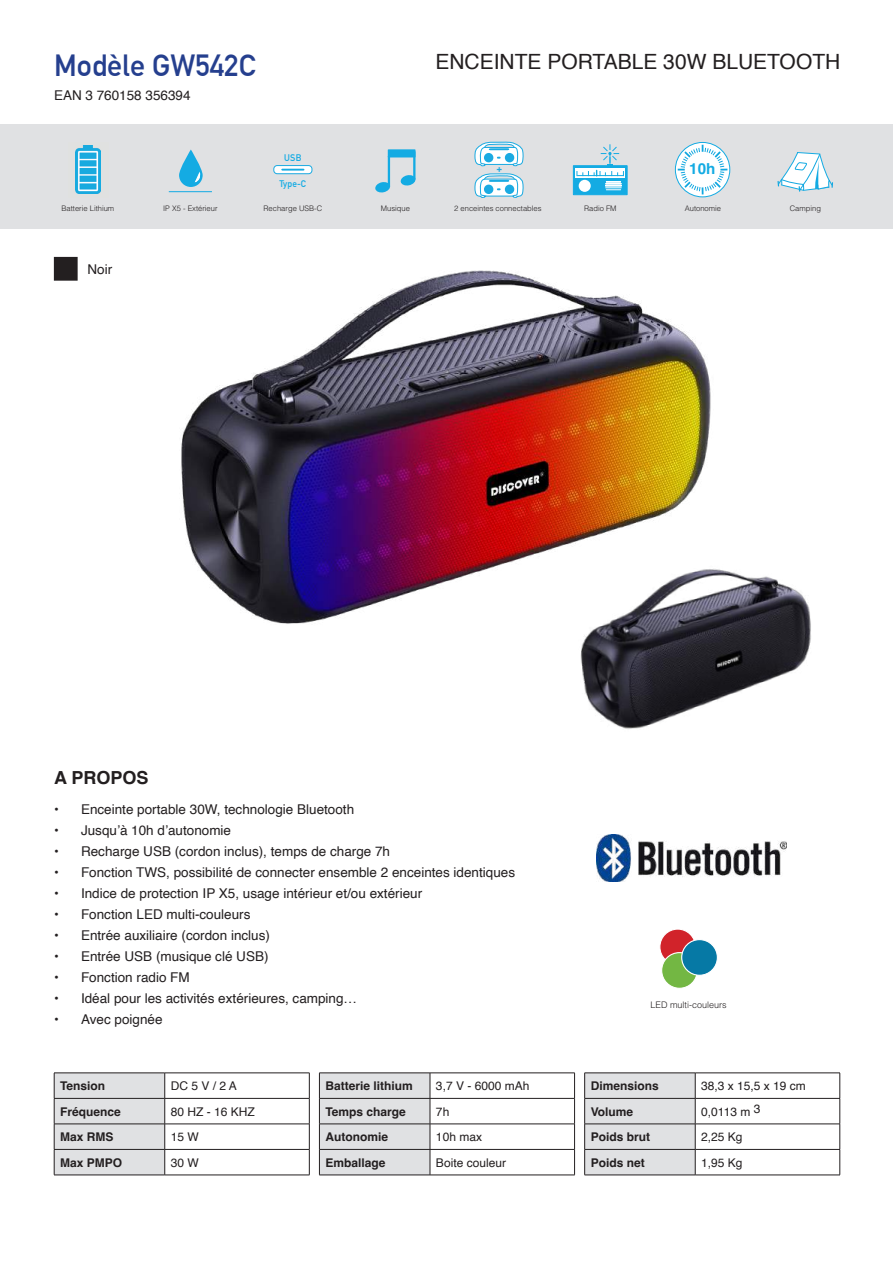
<style>
.page{position:relative;width:893px;height:1263px;background:#fff}
.page>*{position:absolute;margin:0;border:0;box-sizing:border-box;transform-origin:0 0}
.t1{font:700 30px "DIN Alternate";color:#253f8e}
.t2{font:21px "Helvetica";color:#231f20}
.t3{font:700 18px "Helvetica";color:#231f20}
.t4{font:700 15.15px "Helvetica";color:#14abe3}
.t5{font:13.5px/21px "Helvetica";color:#231f20}
.t6{font:700 12px "Helvetica";color:#231f20}
.t7{font:12px "Helvetica";color:#231f20}
.t8{font:700 9.75px "Century Gothic";color:#1aaae2}
.t9{font:700 9.45px "DIN Alternate";color:#14abe3}
.t10{font:300 9px "Helvetica";color:#231f20}
.t11{font:300 7.65px "Helvetica";color:#231f20}
</style>
<div class="page">
<div style="left:0;top:124px;width:893px;height:104px;background:#e0e1e3"></div>
<img style="left:75px;top:146px;width:26px;height:48px">
<svg style="left:777px;top:152px;width:56px;height:40px"></svg>
<svg style="left:375px;top:181px;width:16px;height:12px"></svg>
<hr style="left:388px;top:155px;width:2px;height:32px;background:#14abe3">
<svg style="left:400px;top:174px;width:16px;height:12px"></svg>
<hr style="left:413px;top:151px;width:2px;height:29px;background:#14abe3">
<div style="left:388px;top:149px;width:27px;height:8px;background:#14abe3"></div>
<svg style="left:274px;top:166px;width:38px;height:8px"></svg>
<div style="left:273px;top:165px;width:39px;height:9px;border:1px solid #1aaae2;border-radius:3px"></div>
<hr style="left:282px;top:169px;width:22px;height:2px;background:#17abe2">
<img style="left:66px;top:256px;width:645px;height:368px">
<hr style="left:54px;top:1072px;width:111px;height:1px;background:#231f20">
<hr style="left:165px;top:1098px;width:144px;height:1px;background:#231f20">
<hr style="left:165px;top:1124px;width:144px;height:1px;background:#231f20">
<hr style="left:165px;top:1149px;width:144px;height:1px;background:#231f20">
<svg style="left:309px;top:1073px;width:1px;height:102px"></svg>
<svg style="left:54px;top:1073px;width:111px;height:102px"></svg>
<hr style="left:54px;top:1175px;width:111px;height:1px;background:#231f20">
<hr style="left:165px;top:1072px;width:144px;height:1px;background:#231f20">
<hr style="left:165px;top:1175px;width:144px;height:1px;background:#231f20">
<hr style="left:319px;top:1072px;width:111px;height:1px;background:#231f20">
<hr style="left:430px;top:1098px;width:145px;height:1px;background:#231f20">
<hr style="left:430px;top:1124px;width:145px;height:1px;background:#231f20">
<hr style="left:430px;top:1149px;width:145px;height:1px;background:#231f20">
<svg style="left:574px;top:1073px;width:1px;height:102px"></svg>
<hr style="left:319px;top:1175px;width:111px;height:1px;background:#231f20">
<hr style="left:430px;top:1175px;width:145px;height:1px;background:#231f20">
<svg style="left:319px;top:1073px;width:112px;height:102px"></svg>
<hr style="left:430px;top:1072px;width:145px;height:1px;background:#231f20">
<hr style="left:695px;top:1072px;width:145px;height:1px;background:#231f20">
<hr style="left:695px;top:1098px;width:145px;height:1px;background:#231f20">
<hr style="left:695px;top:1124px;width:145px;height:1px;background:#231f20">
<hr style="left:695px;top:1149px;width:145px;height:1px;background:#231f20">
<svg style="left:584px;top:1073px;width:112px;height:102px"></svg>
<svg style="left:839px;top:1073px;width:1px;height:102px"></svg>
<hr style="left:584px;top:1175px;width:111px;height:1px;background:#231f20">
<hr style="left:695px;top:1175px;width:145px;height:1px;background:#231f20">
<hr style="left:584px;top:1072px;width:111px;height:1px;background:#231f20">
<div style="left:573px;top:165px;width:55px;height:30px;background:#14abe3;border:1px solid #14abe3"></div>
<svg style="left:579px;top:180px;width:12px;height:12px"></svg>
<svg style="left:576px;top:168px;width:49px;height:9px"></svg>
<svg style="left:577px;top:144px;width:47px;height:46px"></svg>
<div style="left:54px;top:257px;width:23px;height:23px;background:#231f20"></div>
<svg style="left:474px;top:173px;width:49px;height:25px"></svg>
<svg style="left:474px;top:142px;width:49px;height:25px"></svg>
<div style="left:660px;top:929px;width:35px;height:36px;background:#d1232a;border-radius:50%"></div>
<div style="left:659px;top:928px;width:37px;height:37px;border:1px solid #fff;border-radius:50%"></div>
<div style="left:662px;top:952px;width:35px;height:36px;background:#73b743;border-radius:50%"></div>
<div style="left:661px;top:952px;width:37px;height:37px;border:1px solid #fff;border-radius:50%"></div>
<div style="left:682px;top:939px;width:35px;height:36px;background:#0679a5;border-radius:50%"></div>
<div style="left:681px;top:939px;width:37px;height:37px;border:1px solid #fff;border-radius:50%"></div>
<img style="left:597px;top:835px;width:190px;height:46px">
<hr style="left:169px;top:191px;width:43px;height:1px;background:#14abe3">
<svg style="left:179px;top:150px;width:24px;height:37px"></svg>
<svg style="left:194px;top:172px;width:7px;height:11px"></svg>
<img style="left:524px;top:526px;width:287px;height:203px">
<svg style="left:676px;top:143px;width:53px;height:53px"></svg>
<h1 class="t1" style="left:54px;top:43px;width:203px">Modèle GW542C</h1>
<h2 class="t2" style="left:435px;top:45px;width:406px">ENCEINTE PORTABLE 30W BLUETOOTH</h2>
<p class="t5" style="left:54px;top:86px;width:138px">EAN 3 760158 356394</p>
<p class="t9" style="left:284px;top:150px;width:19px">USB</p>
<p class="t9" style="left:280px;top:176px;width:28px">Type-C</p>
<p class="t8" style="left:496px;top:163px;width:7px">+</p>
<p class="t4" style="left:689px;top:156px;width:28px">10h</p>
<p class="t11" style="left:62px;top:202px;width:54px">Batterie Lithium</p>
<p class="t11" style="left:264px;top:202px;width:60px">Recharge USB-C</p>
<p class="t11" style="left:381px;top:202px;width:31px">Musique</p>
<p class="t11" style="left:790px;top:202px;width:33px">Camping</p>
<p class="t11" style="left:163px;top:202px;width:56px">IP X5 - Extérieur</p>
<p class="t11" style="left:685px;top:202px;width:38px">Autonomie</p>
<p class="t11" style="left:454px;top:202px;width:89px">2 enceintes connectables</p>
<p class="t11" style="left:584px;top:202px;width:34px">Radio FM</p>
<p class="t5" style="left:88px;top:259px;width:26px">Noir</p>
<h3 class="t3" style="left:54px;top:766px;width:96px">A PROPOS</h3>
<p class="t5" style="left:54px;top:799px;width:302px">• Enceinte portable 30W, technologie Bluetooth</p>
<p class="t5" style="left:54px;top:820px;width:179px">• Jusqu’à 10h d’autonomie</p>
<p class="t5" style="left:54px;top:841px;width:338px">• Recharge USB (cordon inclus), temps de charge 7h</p>
<p class="t5" style="left:54px;top:862px;width:463px">• Fonction TWS, possibilité de connecter ensemble 2 enceintes identiques</p>
<p class="t5" style="left:54px;top:883px;width:370px">• Indice de protection IP X5, usage intérieur et/ou extérieur •  Fonction LED multi-couleurs</p>
<p class="t5" style="left:54px;top:925px;width:218px">• Entrée auxiliaire (cordon inclus)</p>
<p class="t5" style="left:54px;top:946px;width:216px">• Entrée USB (musique clé USB)</p>
<p class="t5" style="left:54px;top:967px;width:137px">• Fonction radio FM</p>
<p class="t5" style="left:54px;top:988px;width:305px">• Idéal pour les activités extérieures, camping…</p>
<p class="t5" style="left:54px;top:1009px;width:110px">• Avec poignée</p>
<p class="t6" style="left:60px;top:1078px;width:47px">Tension</p>
<p class="t7" style="left:171px;top:1077px;width:68px">DC 5 V / 2 A</p>
<p class="t6" style="left:60px;top:1104px;width:62px">Fréquence</p>
<p class="t7" style="left:171px;top:1102px;width:86px">80 HZ - 16 KHZ</p>
<p class="t6" style="left:60px;top:1129px;width:55px">Max RMS</p>
<p class="t7" style="left:171px;top:1128px;width:30px">15 W</p>
<p class="t6" style="left:60px;top:1155px;width:64px">Max PMPO</p>
<p class="t7" style="left:171px;top:1153px;width:30px">30 W</p>
<p class="t6" style="left:325px;top:1078px;width:89px">Batterie lithium</p>
<p class="t7" style="left:436px;top:1077px;width:95px">3,7 V - 6000 mAh</p>
<p class="t6" style="left:325px;top:1104px;width:82px">Temps charge</p>
<p class="t7" style="left:436px;top:1102px;width:15px">7h</p>
<p class="t6" style="left:325px;top:1129px;width:64px">Autonomie</p>
<p class="t7" style="left:436px;top:1128px;width:48px">10h max</p>
<p class="t6" style="left:325px;top:1155px;width:62px">Emballage</p>
<p class="t7" style="left:436px;top:1153px;width:72px">Boite couleur</p>
<p class="t10" style="left:651px;top:997px;width:78px">LED multi-couleurs</p>
<p class="t6" style="left:591px;top:1078px;width:70px">Dimensions</p>
<p class="t7" style="left:701px;top:1077px;width:106px">38,3 x 15,5 x 19 cm</p>
<p class="t6" style="left:591px;top:1104px;width:44px">Volume</p>
<p class="t7" style="left:701px;top:1102px;width:61px">0,0113 m 3</p>
<p class="t6" style="left:591px;top:1129px;width:61px">Poids brut</p>
<p class="t7" style="left:701px;top:1128px;width:43px">2,25 Kg</p>
<p class="t6" style="left:591px;top:1155px;width:56px">Poids net</p>
<p class="t7" style="left:701px;top:1153px;width:43px">1,95 Kg</p>
</div>
